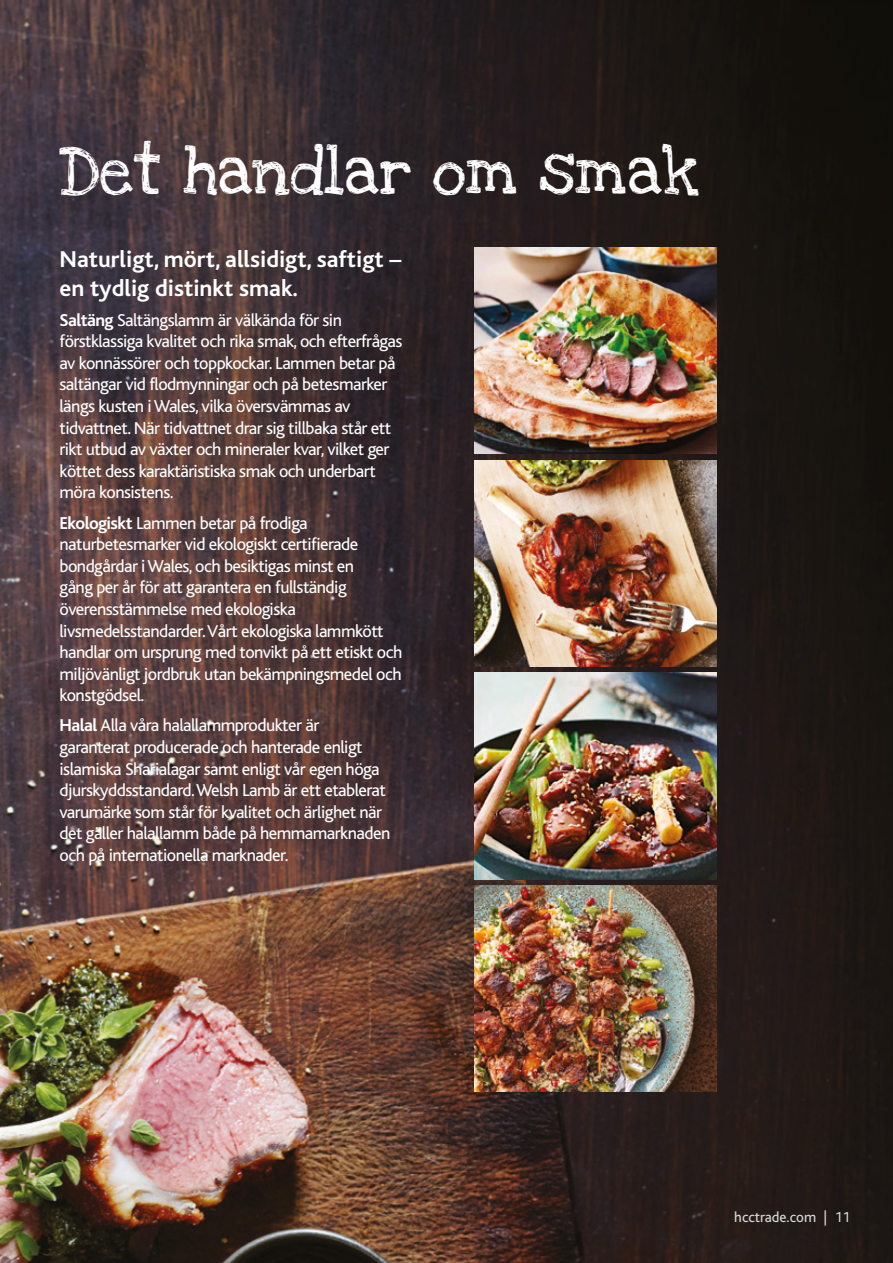
<style>
.page{position:relative;width:893px;height:1263px;background:#fff}
.page>*{position:absolute;margin:0;border:0;box-sizing:border-box;transform-origin:0 0}
.t1{font:48px "Welsh Lamb Distressed";color:#fff}
.t2{font:700 24px/28.8px "Bliss";color:#fff}
.t3{font:18px/21.6px "Bliss";letter-spacing:-.03em;color:#fff}
.t4{font:15px "Bliss";color:#dadada}
.s1{font-weight:700}
</style>
<div class="page">
<img style="left:0;top:0;width:893px;height:1263px">
<img style="left:474px;top:248px;width:243px;height:206px">
<img style="left:474px;top:460px;width:243px;height:206px">
<img style="left:474px;top:673px;width:243px;height:206px">
<img style="left:474px;top:885px;width:243px;height:207px">
<h1 class="t1" style="left:58px;top:132px;width:642px">Det handlar om smak</h1>
<h2 class="t2" style="left:60px;top:245px;width:343px">Naturligt, mört, allsidigt, saftigt – en tydlig distinkt smak.</h2>
<p class="t3" style="left:60px;top:309px;width:344px"><span class="s1">Saltäng</span> Saltängslamm är välkända för sin förstklassiga kvalitet och rika smak, och efterfrågas av konnässörer och toppkockar. Lammen betar på saltängar vid flodmynningar och på betesmarker längs kusten i Wales, vilka översvämmas av tidvattnet. När tidvattnet drar sig tillbaka står ett rikt utbud av växter och mineraler kvar, vilket ger köttet dess karaktäristiska smak och underbart möra konsistens.</p>
<p class="t3" style="left:60px;top:512px;width:344px"><span class="s1">Ekologiskt</span> Lammen betar på frodiga naturbetesmarker vid ekologiskt certifierade bondgårdar i Wales, och besiktigas minst en<br>gång per år för att garantera en fullständig överensstämmelse med ekologiska livsmedelsstandarder. Vårt ekologiska lammkött handlar om ursprung med tonvikt på ett etiskt och miljövänligt jordbruk utan bekämpningsmedel och konstgödsel.</p>
<p class="t3" style="left:60px;top:715px;width:332px"><span class="s1">Halal</span> Alla våra halallammprodukter är garanterat producerade och hanterade enligt islamiska Sharialagar samt enligt vår egen höga djurskyddsstandard. Welsh Lamb är ett etablerat varumärke som står för kvalitet och ärlighet när det gäller halallamm både på hemmamarknaden och på internationella marknader.</p>
<p class="t4" style="left:734px;top:1209px;width:118px">hcctrade.com | 11</p>
</div>
